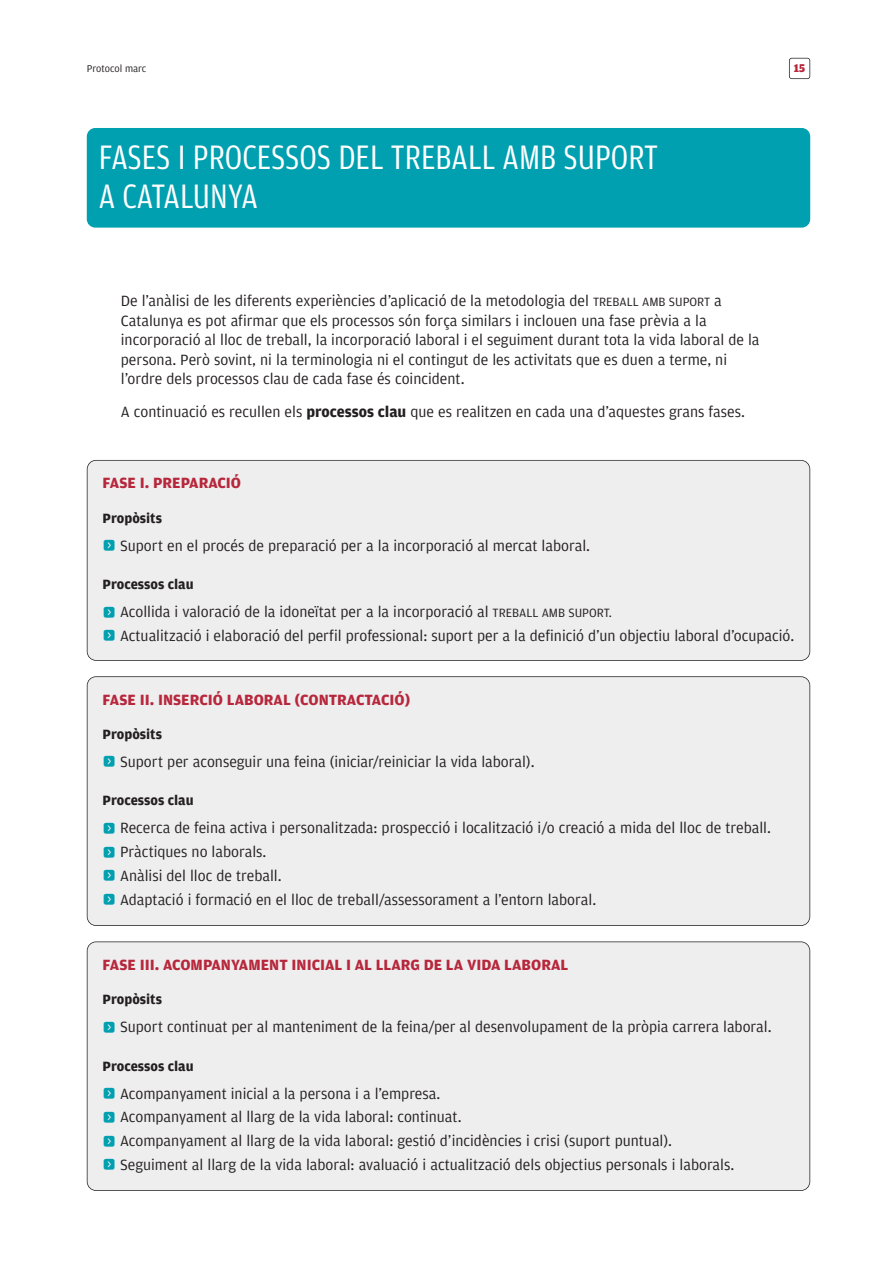
<style>
.page{position:relative;width:894px;height:1262px;background:#fff}
.page>*{position:absolute;margin:0;border:0;box-sizing:border-box;transform-origin:0 0}
.t1{font:36px/39px "Amplitude Cond";color:#fff}
.t2{font:15.75px/23.7px "Amplitude";color:#231f20}
.t3{font:700 15.75px "Amplitude";color:#b7273c}
.t4{font:700 14.25px "Amplitude";color:#231f20}
.t5{font:900 12px "Amplitude";color:#b7273c}
.t6{font:10.5px "Amplitude";color:#231f20}
.s1{font-size:12.75px}
.s2{font-weight:700}
</style>
<div class="page">
<div style="left:788px;top:58px;width:22px;height:21px;border:2px solid #231f20;border-radius:3px"></div>
<div style="left:87px;top:128px;width:723px;height:100px;background:#00a0b0;border-radius:9px"></div>
<div style="left:87px;top:461px;width:722px;height:199px;background:#eeeeef;border-radius:9px"></div>
<div style="left:87px;top:460px;width:723px;height:201px;border:2px solid #231f20;border-radius:9px"></div>
<div style="left:87px;top:677px;width:722px;height:248px;background:#eeeeef;border-radius:9px"></div>
<div style="left:87px;top:676px;width:723px;height:250px;border:2px solid #231f20;border-radius:9px"></div>
<div style="left:87px;top:942px;width:722px;height:248px;background:#eeeeef;border-radius:9px"></div>
<div style="left:87px;top:941px;width:723px;height:250px;border:2px solid #231f20;border-radius:9px"></div>
<p class="t6" style="left:87px;top:64px;width:61px">Protocol marc</p>
<p class="t5" style="left:793px;top:63px;width:13px">15</p>
<h1 class="t1" style="left:99px;top:140px;width:560px">FASES I PROCESSOS DEL TREBALL AMB SUPORT<br>A CATALUNYA</h1>
<p class="t2" style="left:121px;top:292px;width:640px;line-height:19.5px">De l’anàlisi de les diferents experiències d’aplicació de la metodologia del <span class="s1">TREBALL AMB SUPORT</span> a Catalunya es pot afirmar que els processos són força similars i inclouen una fase prèvia a la incorporació al lloc de treball, la incorporació laboral i el seguiment durant tota la vida laboral de la persona. Però sovint, ni la terminologia ni el contingut de les activitats que es duen a terme, ni l’ordre dels processos clau de cada fase és coincident.</p>
<p class="t2" style="left:121px;top:401px;width:625px">A continuació es recullen els <span class="s2">processos clau</span> que es realitzen en cada una d’aquestes grans fases.</p>
<p class="t3" style="left:102px;top:477px;width:140px">FASE I. PREPARACIÓ</p>
<p class="t4" style="left:102px;top:512px;width:61px">Propòsits</p>
<p class="t2" style="left:102px;top:534px;width:489px"><sub>f</sub> Suport en el procés de preparació per a la incorporació al mercat laboral.</p>
<p class="t4" style="left:102px;top:579px;width:93px">Processos clau</p>
<p class="t2" style="left:102px;top:601px;width:693px"><sub>f</sub> Acollida i valoració de la idoneïtat per a la incorporació al <span class="s1">TREBALL AMB SUPORT.<br></span><sub>f</sub> Actualització i elaboració del perfil professional: suport per a la definició d’un objectiu laboral d’ocupació.</p>
<p class="t3" style="left:102px;top:693px;width:309px">FASE II. INSERCIÓ LABORAL (CONTRACTACIÓ)</p>
<p class="t4" style="left:102px;top:729px;width:61px">Propòsits</p>
<p class="t2" style="left:102px;top:751px;width:433px"><sub>f</sub> Suport per aconseguir una feina (iniciar/reiniciar la vida laboral).</p>
<p class="t4" style="left:102px;top:795px;width:93px">Processos clau</p>
<p class="t2" style="left:102px;top:817px;width:669px"><sub>f</sub> Recerca de feina activa i personalitzada: prospecció i localització i/o creació a mida del lloc de treball. <sub>f</sub> Pràctiques no laborals.<br><sub>f</sub> Anàlisi del lloc de treball.<br><sub>f</sub> Adaptació i formació en el lloc de treball/assessorament a l’entorn laboral.</p>
<p class="t3" style="left:102px;top:958px;width:467px">FASE III. ACOMPANYAMENT INICIAL I AL LLARG DE LA VIDA LABORAL</p>
<p class="t4" style="left:102px;top:994px;width:61px">Propòsits</p>
<p class="t2" style="left:102px;top:1016px;width:670px"><sub>f</sub> Suport continuat per al manteniment de la feina/per al desenvolupament de la pròpia carrera laboral.</p>
<p class="t4" style="left:102px;top:1060px;width:93px">Processos clau</p>
<p class="t2" style="left:102px;top:1082px;width:633px"><sub>f</sub> Acompanyament inicial a la persona i a l’empresa.<br><sub>f</sub> Acompanyament al llarg de la vida laboral: continuat.<br><sub>f</sub> Acompanyament al llarg de la vida laboral: gestió d’incidències i crisi (suport puntual).<br><sub>f</sub> Seguiment al llarg de la vida laboral: avaluació i actualització dels objectius personals i laborals.</p>
</div>
